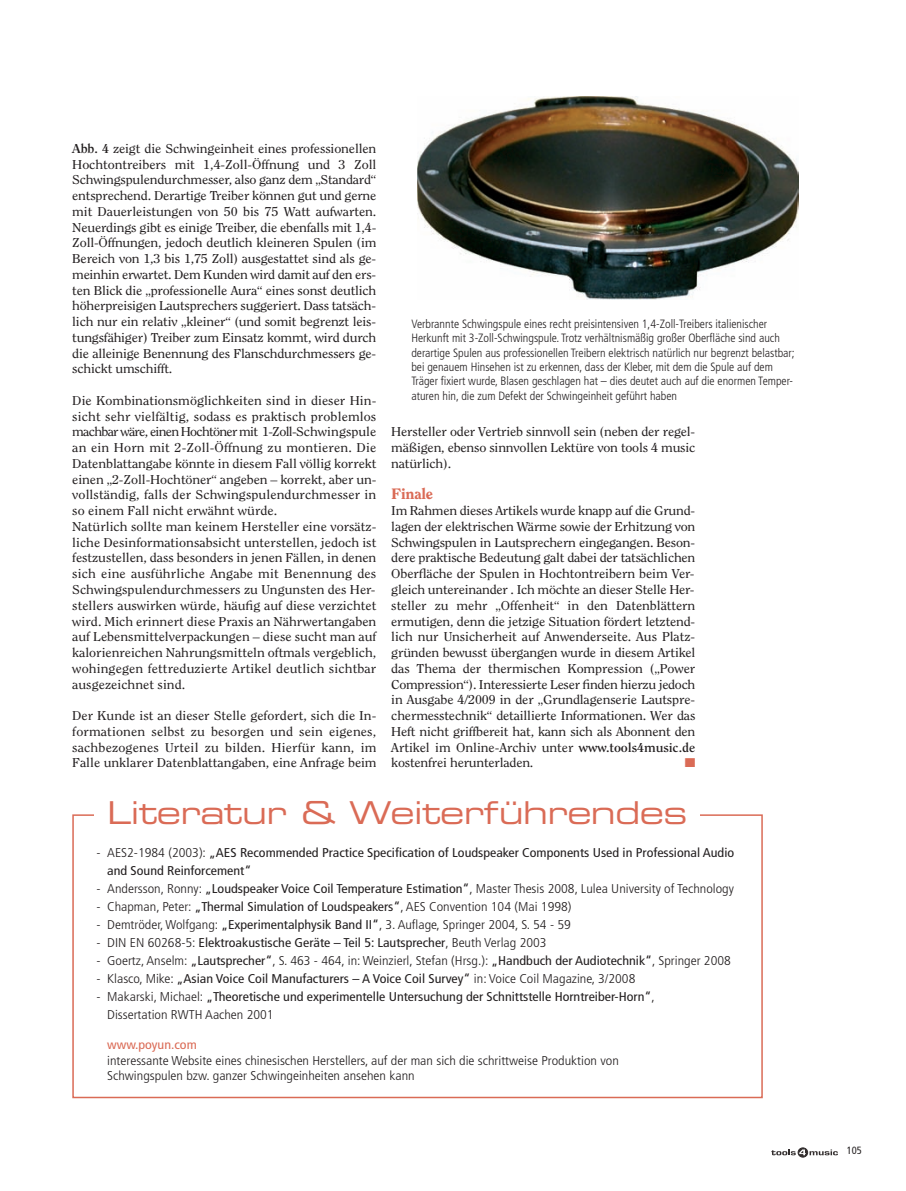
<style>
.page{position:relative;width:906px;height:1191px;background:#fff}
.page>*{position:absolute;margin:0;border:0;box-sizing:border-box;transform-origin:0 0}
.t1{font:31.5px "Eurostile Extended Two";letter-spacing:-.015em;color:#da6b56}
.t2{font:800 15px "Clearface Std";letter-spacing:-.015em;color:#da6b56;scale:1.1 1}
.t3{font:12.75px/15.8px "Clearface Std";color:#231f20;text-align:justify;scale:1.1 1}
.t4{font:300 condensed 12.75px/15.3px "Frutiger LT Std";color:#231f20;scale:1.1 1}
.t5{font:condensed 12.75px/18px "Frutiger LT Std";color:#231f20;scale:1.1 1}
.t6{font:condensed 12.75px "Frutiger LT Std";color:#da6b56;scale:1.1 1}
.t7{font:12.75px "Zapf Dingbats";color:#da6b56;scale:1.1 1}
.t8{font:300 condensed 12px/14.4px "Frutiger LT Std";color:#231f20}
.t9{font:condensed 10.5px "Frutiger LT Std";color:#231f20}
.s1{font-weight:700}
.s2{font-weight:300}
.s3{font-weight:400}
</style>
<div class="page">
<div style="left:798px;top:1147px;width:9px;height:10px;border:1px solid #322d2d;border-radius:50%"></div>
<svg style="left:771px;top:1149px;width:67px;height:6px"></svg>
<img style="left:417px;top:96px;width:381px;height:203px">
<div style="left:72px;top:814px;width:691px;height:284px;border:2px solid #da6b56"></div>
<div style="left:95px;top:801px;width:605px;height:40px;background:#fff"></div>
<p class="t3" style="left:72px;top:141px;width:278px"><span class="s1">Abb. 4</span> zeigt die Schwingeinheit eines professionellen Hochtontreibers mit 1,4-Zoll-Öffnung und 3 Zoll Schwingspulendurchmesser, also ganz dem „Standard“ entsprechend. Derartige Treiber können gut und gerne mit Dauerleistungen von 50 bis 75 Watt aufwarten.<br>Neuerdings gibt es einige Treiber, die ebenfalls mit 1,4- Zoll-Öffnungen, jedoch deutlich kleineren Spulen (im Bereich von 1,3 bis 1,75 Zoll) ausgestattet sind als ge&shy;meinhin erwartet. Dem Kunden wird damit auf den ers&shy;ten Blick die „professionelle Aura“ eines sonst deutlich höherpreisigen Lautsprechers suggeriert. Dass tatsäch&shy;lich nur ein relativ „kleiner“ (und somit begrenzt leis&shy;tungsfähiger) Treiber zum Einsatz kommt, wird durch die alleinige Benennung des Flanschdurchmessers ge&shy;schickt umschifft.</p>
<p class="t3" style="left:72px;top:393px;width:278px;text-align:left">Die Kombinationsmöglichkeiten sind in dieser Hin&shy;sicht sehr vielfältig, sodass es praktisch problemlos machbar wäre, einen Hochtöner mit 1-Zoll-Schwingspule an ein Horn mit 2-Zoll-Öffnung zu montieren. Die Datenblattangabe könnte in diesem Fall völlig korrekt einen „2-Zoll-Hochtöner“ angeben – korrekt, aber un&shy;vollständig, falls der Schwingspulendurchmesser in so einem Fall nicht erwähnt würde.<br>Natürlich sollte man keinem Hersteller eine vorsätz&shy;liche Desinformationsabsicht unterstellen, jedoch ist festzustellen, dass besonders in jenen Fällen, in denen sich eine ausführliche Angabe mit Benennung des Schwingspulendurchmessers zu Ungunsten des Her&shy;stellers auswirken würde, häufig auf diese verzichtet wird. Mich erinnert diese Praxis an Nährwertangaben auf Lebensmittelverpackungen – diese sucht man auf kalorienreichen Nahrungsmitteln oftmals vergeblich, wohingegen fettreduzierte Artikel deutlich sichtbar ausgezeichnet sind.</p>
<p class="t3" style="left:72px;top:708px;width:278px">Der Kunde ist an dieser Stelle gefordert, sich die In&shy;formationen selbst zu besorgen und sein eigenes, sachbezogenes Urteil zu bilden. Hierfür kann, im Falle unklarer Datenblattangaben, eine Anfrage beim</p>
<p class="t8" style="left:411px;top:317px;width:385px">Verbrannte Schwingspule eines recht preisintensiven 1,4-Zoll-Treibers italienischer Herkunft mit 3-Zoll-Schwingspule. Trotz verhältnismäßig großer Oberfläche sind auch derartige Spulen aus professionellen Treibern elektrisch natürlich nur begrenzt belastbar; bei genauem Hinsehen ist zu erkennen, dass der Kleber, mit dem die Spule auf dem Träger fixiert wurde, Blasen geschlagen hat – dies deutet auch auf die enormen Temper&shy;aturen hin, die zum Defekt der Schwingeinheit geführt haben</p>
<p class="t3" style="left:391px;top:425px;width:278px">Hersteller oder Vertrieb sinnvoll sein (neben der regel&shy;mäßigen, ebenso sinnvollen Lektüre von tools 4 music natürlich).</p>
<p class="t2" style="left:391px;top:488px;width:40px">Finale</p>
<p class="t3" style="left:391px;top:504px;width:278px">Im Rahmen dieses Artikels wurde knapp auf die Grund&shy;lagen der elektrischen Wärme sowie der Erhitzung von Schwingspulen in Lautsprechern eingegangen. Beson&shy;dere praktische Bedeutung galt dabei der tatsächlichen Oberfläche der Spulen in Hochtontreibern beim Ver&shy;gleich untereinander . Ich möchte an dieser Stelle Her&shy;steller zu mehr „Offenheit“ in den Datenblättern ermutigen, denn die jetzige Situation fördert letztend&shy;lich nur Unsicherheit auf Anwenderseite. Aus Platz&shy;gründen bewusst übergangen wurde in diesem Artikel das Thema der thermischen Kompression („Power Compression“). Interessierte Leser finden hierzu jedoch in Ausgabe 4/2009 in der „Grundlagenserie Lautspre&shy;chermesstechnik“ detaillierte Informationen. Wer das Heft nicht griffbereit hat, kann sich als Abonnent den Artikel im Online-Archiv unter <span class="s1">www.tools4music.de </span>kostenfrei herunterladen.</p>
<p class="t7" style="left:685px;top:757px;width:11px">■</p>
<h1 class="t1" style="left:107px;top:801px;width:582px">Literatur &amp; Weiterführendes</h1>
<p class="t5" style="left:107px;top:844px;width:571px;text-indent:-11px"><span class="s2">- AES2-1984 (2003):</span> „AES Recommended Practice Specification of Loudspeaker Components Used in Professional Audio and Sound Reinforcement“</p>
<p class="t4" style="left:97px;top:881px;width:581px">- Andersson, Ronny: <span class="s3">„Loudspeaker Voice Coil Temperature Estimation“</span>, Master Thesis 2008, Lulea University of Technology</p>
<p class="t4" style="left:97px;top:899px;width:433px">- Chapman, Peter: <span class="s3">„Thermal Simulation of Loudspeakers“</span>, AES Convention 104 (Mai 1998)</p>
<p class="t4" style="left:97px;top:917px;width:433px">- Demtröder, Wolfgang: <span class="s3">„Experimentalphysik Band II“</span>, 3. Auflage, Springer 2004, S. 54 - 59</p>
<p class="t5" style="left:97px;top:934px;width:411px"><span class="s2">- DIN EN 60268-5:</span> Elektroakustische Geräte – Teil 5: Lautsprecher<span class="s2">, Beuth Verlag 2003</span></p>
<p class="t4" style="left:97px;top:953px;width:578px">- Goertz, Anselm: <span class="s3">„Lautsprecher“</span>, S. 463 - 464, in: Weinzierl, Stefan (Hrsg.): <span class="s3">„Handbuch der Audiotechnik“</span>, Springer 2008</p>
<p class="t5" style="left:97px;top:970px;width:491px"><span class="s2">- Klasco, Mike:</span> „Asian Voice Coil Manufacturers – A Voice Coil Survey“ <span class="s2">in: Voice Coil Magazine, 3/2008</span></p>
<p class="t5" style="left:107px;top:988px;width:499px;text-indent:-11px"><span class="s2">- Makarski, Michael:</span> „Theoretische und experimentelle Untersuchung der Schnittstelle Horntreiber-Horn“<span class="s2">,<br>Dissertation RWTH Aachen 2001</span></p>
<p class="t6" style="left:107px;top:1039px;width:83px">www.poyun.com</p>
<p class="t4" style="left:107px;top:1053px;width:466px">interessante Website eines chinesischen Herstellers, auf der man sich die schrittweise Produktion von<br>Schwingspulen bzw. ganzer Schwingeinheiten ansehen kann</p>
<p class="t9" style="left:847px;top:1146px;width:17px">105</p>
</div>
